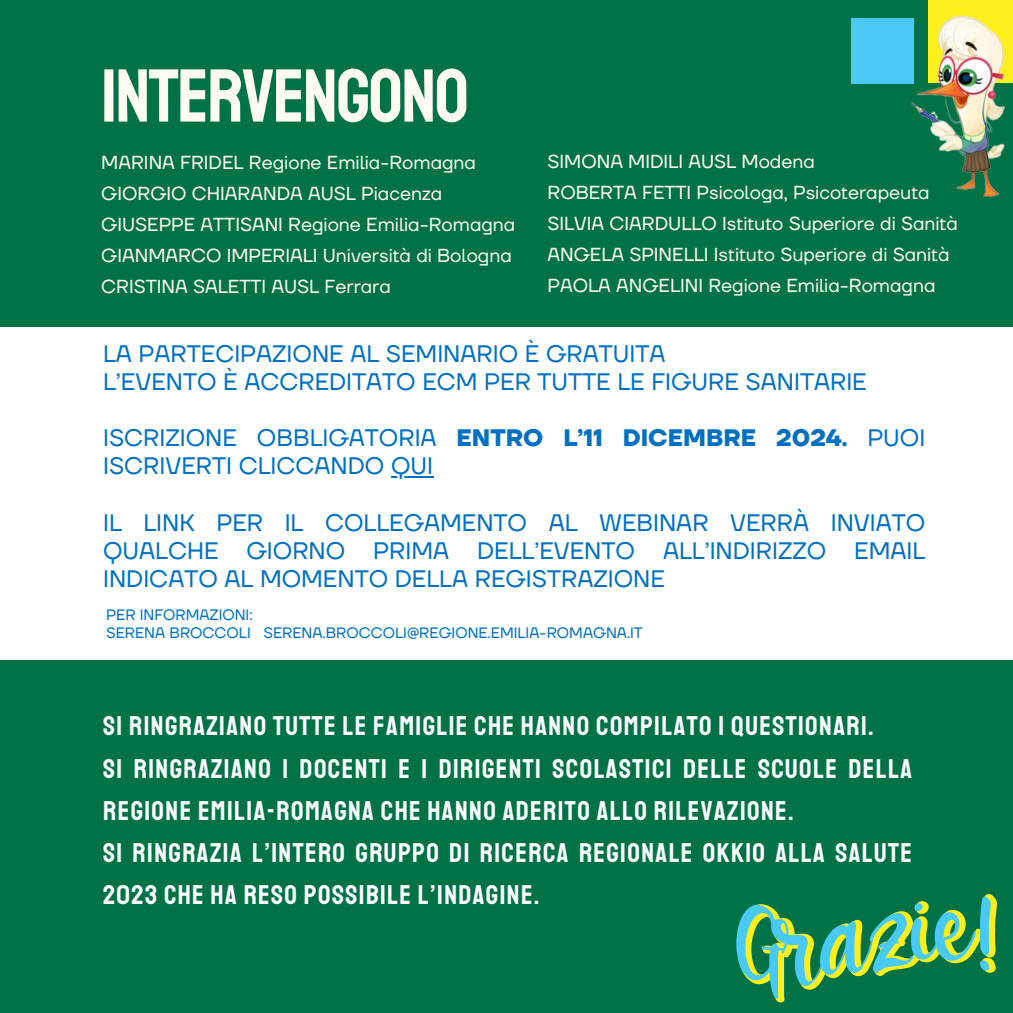
<style>
.page{position:relative;width:1013px;height:1013px;background:#fff}
.page>*{position:absolute;margin:0;border:0;box-sizing:border-box;transform-origin:0 0}
.t1{font:75px "Staatliches";letter-spacing:-.02em;color:#fffbf1}
.t2{font:27.5px/42.2px "Staatliches";letter-spacing:.05em;color:#fafbfc}
.t3{font:23.75px/28.1px "TT Firs Neue";color:#0070c0}
.t4{font:18.75px/31px "TT Firs Neue";color:#fffbf1}
.t5{font:15px "TT Firs Neue";color:#0070c0}
.s1{font-weight:700}
</style>
<div class="page">
<div style="left:0;top:0;width:1012px;height:1012px;background:#017146"></div>
<svg style="left:736px;top:894px;width:261px;height:108px"></svg>
<div style="left:0;top:327px;width:1012px;height:332px;background:#fff"></div>
<div style="left:850px;top:18px;width:63px;height:65px;background:#49c9f5"></div>
<img style="left:911px;top:0;width:101px;height:197px">
<hr style="left:391px;top:476px;width:42px;height:2px;background:#0070c0">
<p class="t1" style="left:101px;top:50px;width:369px">INTERVENGONO</p>
<h4 class="t4" style="left:101px;top:148px;width:415px">MARINA FRIDEL Regione Emilia-Romagna GIORGIO CHIARANDA AUSL Piacenza GIUSEPPE ATTISANI Regione Emilia-Romagna GIANMARCO IMPERIALI Università di Bologna</h4>
<p class="t4" style="left:101px;top:271px;width:291px">CRISTINA SALETTI AUSL Ferrara</p>
<h2 class="t4" style="left:547px;top:147px;width:412px">SIMONA MIDILI AUSL Modena<br>ROBERTA FETTI Psicologa, Psicoterapeuta SILVIA CIARDULLO Istituto Superiore di Sanità ANGELA SPINELLI Istituto Superiore di Sanità</h2>
<p class="t4" style="left:547px;top:271px;width:389px">PAOLA ANGELINI Regione Emilia-Romagna</p>
<h3 class="t3" style="left:103px;top:340px;width:765px">LA PARTECIPAZIONE AL SEMINARIO È GRATUITA<br>L’EVENTO È ACCREDITATO ECM PER TUTTE LE FIGURE SANITARIE</h3>
<p class="t3" style="left:103px;top:425px;width:823px">ISCRIZIONE OBBLIGATORIA <span class="s1">ENTRO L’11 DICEMBRE 2024.</span> PUOI<br>ISCRIVERTI CLICCANDO QUI</p>
<p class="t3" style="left:103px;top:509px;width:823px;text-align:justify">IL LINK PER IL COLLEGAMENTO AL WEBINAR VERRÀ INVIATO QUALCHE GIORNO PRIMA DELL’EVENTO ALL’INDIRIZZO EMAIL INDICATO AL MOMENTO DELLA REGISTRAZIONE</p>
<h3 class="t5" style="left:106px;top:605px;width:148px">PER INFORMAZIONI:</h3>
<h3 class="t5" style="left:106px;top:623px;width:538px">SERENA BROCCOLI SERENA.BROCCOLI@REGIONE.EMILIA-ROMAGNA.IT</h3>
<h4 class="t2" style="left:103px;top:705px;width:810px">SI RINGRAZIANO TUTTE LE FAMIGLIE CHE HANNO COMPILATO I QUESTIONARI.<br>SI RINGRAZIANO I DOCENTI E I DIRIGENTI SCOLASTICI DELLE SCUOLE DELLA<br>REGIONE EMILIA-ROMAGNA CHE HANNO ADERITO ALLO RILEVAZIONE.</h4>
<p class="t2" style="left:103px;top:832px;width:810px">SI RINGRAZIA L’INTERO GRUPPO DI RICERCA REGIONALE OKKIO ALLA SALUTE<br>2023 CHE HA RESO POSSIBILE L’INDAGINE.</p>
</div>
